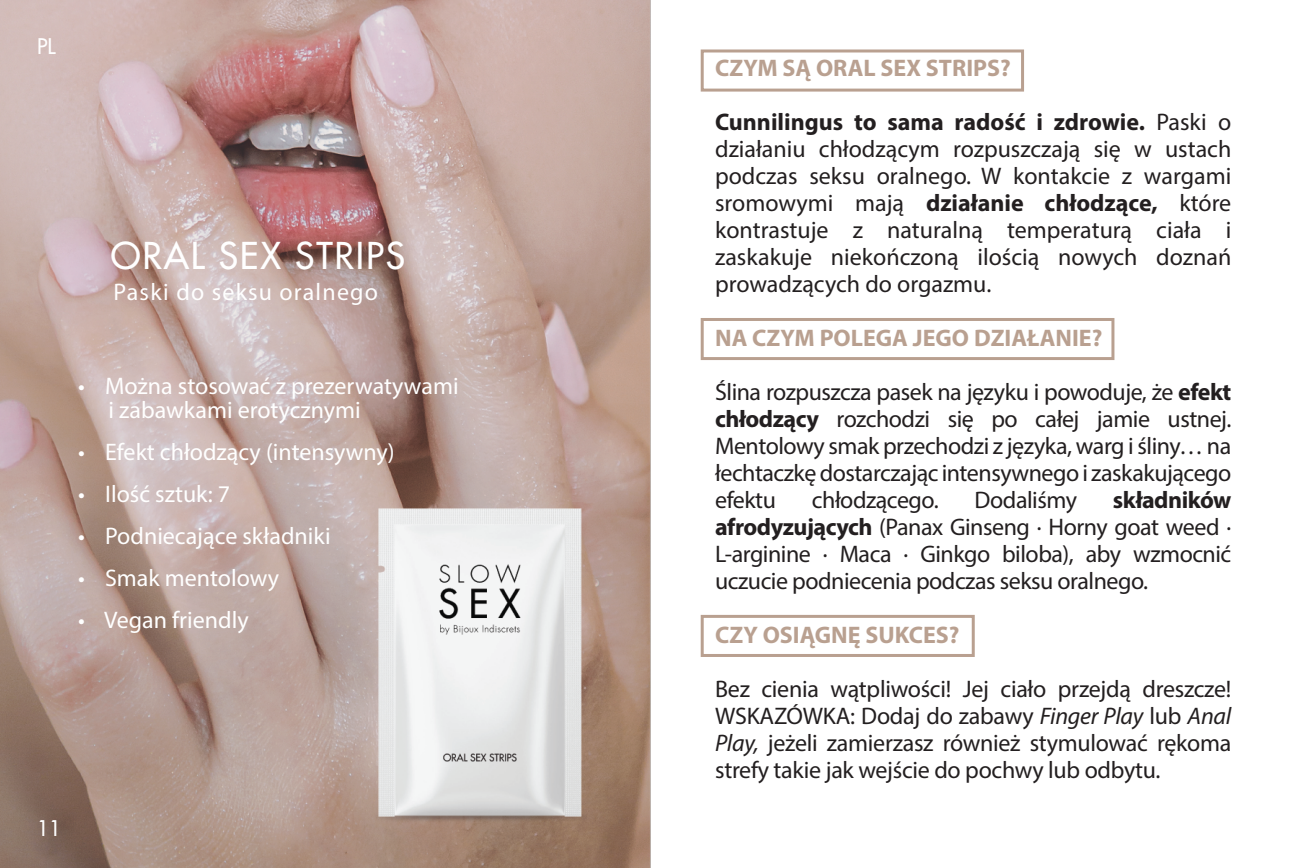
<style>
.page{position:relative;width:1293px;height:868px;background:#fff}
.page>*{position:absolute;margin:0;border:0;box-sizing:border-box;transform-origin:0 0}
.t1{font:500 36px "Futura Std";letter-spacing:.05em;color:#fff}
.t2{font:24px/27px "Myriad Pro";letter-spacing:-.02em;color:#231f20;text-align:justify}
.t3{font:24px/24px "Myriad Pro";color:#fff}
.t4{font:700 24px "Myriad Pro";color:#b9a090}
.t5{font:24px "Myriad Pro";letter-spacing:.05em;color:#fff}
.t6{font:500 21px "Futura Std";color:#fff}
.s1{font-weight:700}
.s2{font-style:italic}
</style>
<div class="page">
<img style="left:0;top:615px;width:975px;height:252px">
<img style="left:0;top:304px;width:841px;height:397px">
<img style="left:0;top:0;width:651px;height:304px">
<div style="left:700px;top:318px;width:414px;height:42px;border:3px solid #b9a090"></div>
<div style="left:700px;top:614px;width:274px;height:43px;border:3px solid #b9a090"></div>
<div style="left:700px;top:49px;width:324px;height:43px;border:3px solid #b9a090"></div>
<p class="t6" style="left:37px;top:33px;width:20px">PL</p>
<h1 class="t1" style="left:111px;top:233px;width:296px">ORAL SEX STRIPS</h1>
<p class="t5" style="left:113px;top:277px;width:266px">Paski do seksu oralnego</p>
<p class="t3" style="left:109px;top:373px;width:352px;text-indent:-31px">• Można stosować z prezerwatywami i zabawkami erotycznymi</p>
<p class="t3" style="left:78px;top:439px;width:318px">• Efekt chłodzący (intensywny)</p>
<p class="t3" style="left:78px;top:481px;width:154px">• Ilość sztuk: 7</p>
<p class="t3" style="left:78px;top:523px;width:254px">• Podniecające składniki</p>
<p class="t3" style="left:78px;top:565px;width:203px">• Smak mentolowy</p>
<p class="t3" style="left:78px;top:607px;width:172px">• Vegan friendly</p>
<p class="t6" style="left:37px;top:814px;width:26px">11</p>
<p class="t4" style="left:715px;top:52px;width:297px">CZYM SĄ ORAL SEX STRIPS?</p>
<p class="t2" style="left:715px;top:108px;width:518px"><span class="s1">Cunnilingus to sama radość i zdrowie.</span> Paski o działaniu chłodzącym rozpuszczają się w ustach podczas seksu oralnego. W kontakcie z wargami sromowymi mają <span class="s1">działanie chłodzące,</span> które kontrastuje z naturalną temperaturą ciała i zaskakuje niekończoną ilością nowych doznań prowadzących do orgazmu.</p>
<p class="t4" style="left:715px;top:322px;width:389px">NA CZYM POLEGA JEGO DZIAŁANIE?</p>
<p class="t2" style="left:715px;top:378px;width:518px">Ślina rozpuszcza pasek na języku i powoduje, że <span class="s1">efekt chłodzący</span> rozchodzi się po całej jamie ustnej.<br>Mentolowy smak przechodzi z języka, warg i śliny… na łechtaczkę dostarczając intensywnego i zaskakującego efektu</p>
<p class="t2" style="left:715px;top:486px;width:518px;text-indent:398px"><span class="s1">składników afrodyzujących</span> (Panax Ginseng · Horny goat weed · L-arginine · Maca · Ginkgo biloba), aby wzmocnić uczucie podniecenia podczas seksu oralnego.</p>
<p class="t4" style="left:715px;top:619px;width:246px">CZY OSIĄGNĘ SUKCES?</p>
<p class="t2" style="left:715px;top:675px;width:518px">Bez cienia wątpliwości! Jej ciało przejdą dreszcze!<br>WSKAZÓWKA: Dodaj do zabawy <span class="s2">Finger Play</span> lub <span class="s2">Anal Play,</span> jeżeli zamierzasz również stymulować rękoma strefy takie jak wejście do pochwy lub odbytu.</p>
<p class="t2" style="left:812px;top:486px;width:128px">chłodzącego.</p>
<p class="t2" style="left:974px;top:486px;width:104px">Dodaliśmy</p>
</div>
